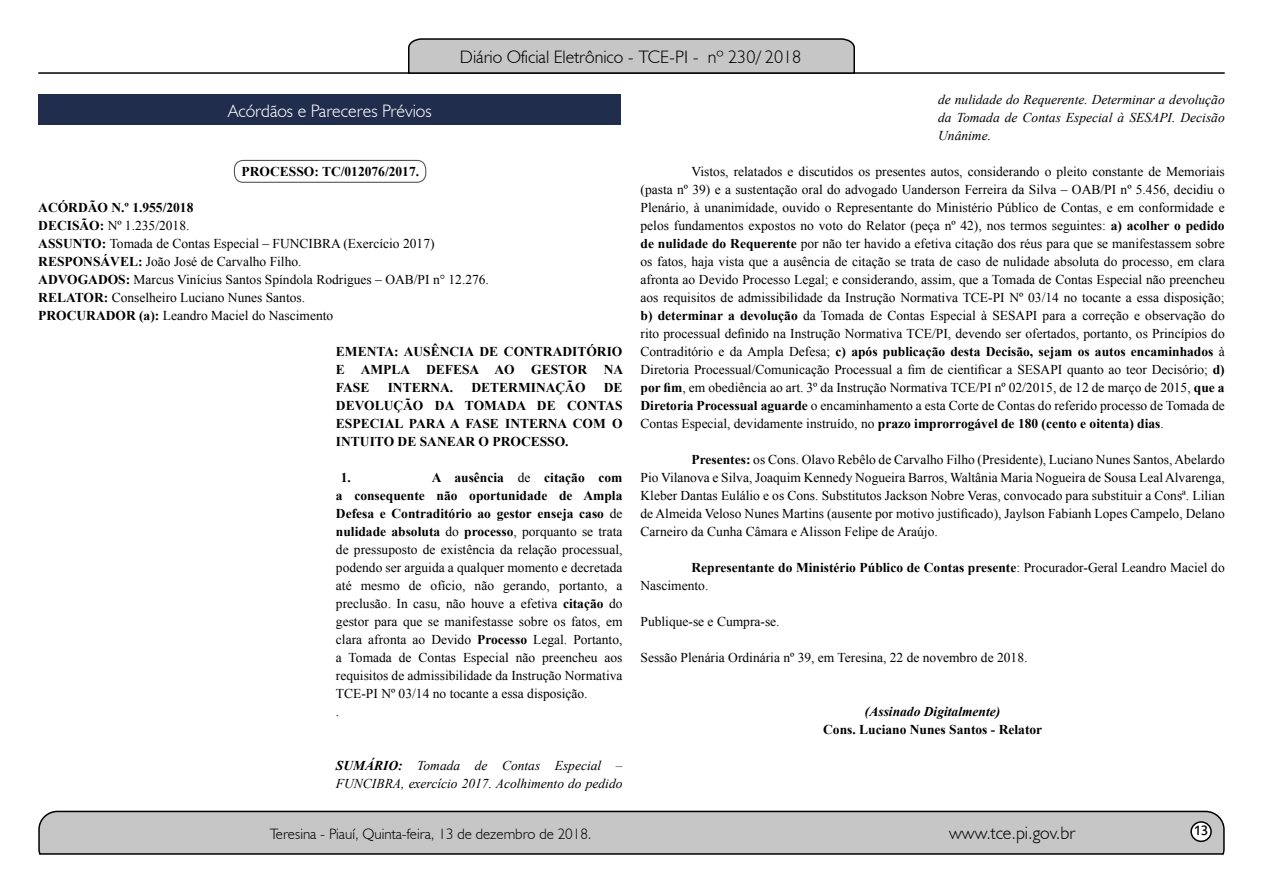
<style>
.page{position:relative;width:1263px;height:893px;background:#fff}
.page>*{position:absolute;margin:0;border:0;box-sizing:border-box;transform-origin:0 0}
.t1{font:300 18px "Humanist 521 BT";color:#000}
.t2{font:300 18px "Humanist 521 BT";color:#fff}
.t3{font:300 15px "Humanist 521 BT";color:#000}
.t4{font:15px "Estrangelo Edessa";color:#000}
.t5{font:13.5px/18px "Times New Roman";color:#000}
.t6{font:700 13.5px/18px "Times New Roman";color:#000;text-align:justify}
.t7{font:italic 13.5px/18px "Times New Roman";color:#000}
.t8{font:italic 700 13.5px "Times New Roman";color:#000}
.s1{font-weight:700}
.s2{font-weight:400}
</style>
<div class="page">
<svg style="left:38px;top:810px;width:1187px;height:45px;background:#b9b9b9"></svg>
<div style="left:1191px;top:822px;width:20px;height:19px;background:#fff;border-radius:50%"></div>
<div style="left:1190px;top:821px;width:22px;height:21px;border:2px solid #000;border-radius:50%"></div>
<hr style="left:38px;top:72px;width:1187px;height:2px;background:#000">
<svg style="left:407px;top:38px;width:449px;height:36px;background:#b4b4b4"></svg>
<div style="left:39px;top:94px;width:582px;height:31px;background:#212d4c"></div>
<div style="left:234px;top:160px;width:192px;height:23px;border:1px solid #575756;border-radius:9px"></div>
<h1 class="t1" style="left:460px;top:46px;width:343px">Diário Oficial Eletrônico - TCE-PI - nº 230/ 2018</h1>
<h1 class="t2" style="left:228px;top:99px;width:205px">Acórdãos e Pareceres Prévios</h1>
<p class="t6" style="left:242px;top:162px;width:179px">PROCESSO: TC/012076/2017.</p>
<p class="t5" style="left:38px;top:198px;width:452px"><span class="s1">ACÓRDÃO N.º 1.955/2018<br>DECISÃO:</span> Nº 1.235/2018.<br><span class="s1">ASSUNTO:</span> Tomada de Contas Especial – FUNCIBRA (Exercício 2017)<br><span class="s1">RESPONSÁVEL:</span> João José de Carvalho Filho.<br><span class="s1">ADVOGADOS:</span> Marcus Vinícius Santos Spíndola Rodrigues – OAB/PI n° 12.276.<br><span class="s1">RELATOR:</span> Conselheiro Luciano Nunes Santos.<br><span class="s1">PROCURADOR (a):</span> Leandro Maciel do Nascimento</p>
<p class="t6" style="left:336px;top:342px;width:289px">EMENTA: AUSÊNCIA DE CONTRADITÓRIO E AMPLA DEFESA AO GESTOR NA FASE</p>
<p class="t6" style="left:388px;top:378px;width:67px">INTERNA.</p>
<p class="t6" style="left:471px;top:378px;width:115px">DETERMINAÇÃO</p>
<p class="t6" style="left:336px;top:378px;width:288px;text-indent:268px">DE DEVOLUÇÃO DA TOMADA DE CONTAS ESPECIAL PARA A FASE INTERNA COM O INTUITO DE SANEAR O PROCESSO.</p>
<p class="t6" style="left:341px;top:468px;width:12px">1.</p>
<p class="t5" style="left:336px;top:468px;width:288px;text-indent:96px"><span class="s1">A ausência</span> de <span class="s1">citação com a consequente não oportunidade de Ampla Defesa e Contraditório ao gestor enseja caso</span> de <span class="s1">nulidade absoluta</span> do <span class="s1">processo</span>, porquanto se trata de pressuposto de existência da relação processual, podendo ser arguida a qualquer momento e decretada até mesmo de ofício, não gerando, portanto, a preclusão. In casu, não houve a efetiva <span class="s1">citação</span> do gestor para que se manifestasse sobre os fatos, em clara afronta ao Devido <span class="s1">Processo</span> Legal. Portanto, a Tomada de Contas Especial não preencheu aos requisitos de admissibilidade da Instrução Normativa TCE-PI Nº 03/14 no tocante a essa disposição.<br>.</p>
<p class="t7" style="left:336px;top:756px;width:288px"><span class="s1">SUMÁRIO:</span> Tomada de Contas Especial –<br>FUNCIBRA, exercício 2017. Acolhimento do pedido</p>
<p class="t7" style="left:938px;top:90px;width:288px;text-align:justify">de nulidade do Requerente. Determinar a devolução da Tomada de Contas Especial à SESAPI. Decisão Unânime.</p>
<p class="t5" style="left:640px;top:162px;width:586px;text-align:justify;text-indent:51px">Vistos, relatados e discutidos os presentes autos, considerando o pleito constante de Memoriais (pasta nº 39) e a sustentação oral do advogado Uanderson Ferreira da Silva – OAB/PI nº 5.456, decidiu o Plenário, à unanimidade, ouvido o Representante do Ministério Público de Contas, e em conformidade e pelos fundamentos expostos no voto do Relator (peça nº 42), nos termos seguintes: <span class="s1">a) acolher o pedido de nulidade do Requerente</span> por não ter havido a efetiva citação dos réus para que se manifestassem sobre os fatos, haja vista que a ausência de citação se trata de caso de nulidade absoluta do processo, em clara afronta ao Devido Processo Legal; e considerando, assim, que a Tomada de Contas Especial não preencheu aos requisitos de admissibilidade da Instrução Normativa TCE-PI Nº 03/14 no tocante a essa disposição; <span class="s1">b) determinar a devolução</span> da Tomada de Contas Especial à SESAPI para a correção e observação do rito processual definido na Instrução Normativa TCE/PI, devendo ser ofertados, portanto, os Princípios do Contraditório e da Ampla Defesa; <span class="s1">c) após publicação desta Decisão, sejam os autos encaminhados</span> à Diretoria Processual/Comunicação Processual a fim de cientificar a SESAPI quanto ao teor Decisório; <span class="s1">d) por fim</span>, em obediência ao art. 3º da Instrução Normativa TCE/PI nº 02/2015, de 12 de março de 2015, <span class="s1">que a Diretoria Processual aguarde</span> o encaminhamento a esta Corte de Contas do referido processo de Tomada de Contas Especial, devidamente instruído, no <span class="s1">prazo improrrogável de 180 (cento e oitenta) dias</span>.</p>
<p class="t5" style="left:640px;top:450px;width:586px;text-align:justify;text-indent:51px"><span class="s1">Presentes:</span> os Cons. Olavo Rebêlo de Carvalho Filho (Presidente), Luciano Nunes Santos, Abelardo Pio Vilanova e Silva, Joaquim Kennedy Nogueira Barros, Waltânia Maria Nogueira de Sousa Leal Alvarenga, Kleber Dantas Eulálio e os Cons. Substitutos Jackson Nobre Veras, convocado para substituir a Consª. Lilian de Almeida Veloso Nunes Martins (ausente por motivo justificado), Jaylson Fabianh Lopes Campelo, Delano Carneiro da Cunha Câmara e Alisson Felipe de Araújo.</p>
<p class="t6" style="left:640px;top:558px;width:586px;text-indent:51px">Representante do Ministério Público de Contas presente<span class="s2">: Procurador-Geral Leandro Maciel do<br>Nascimento.</span></p>
<p class="t5" style="left:640px;top:612px;width:141px">Publique-se e Cumpra-se.</p>
<p class="t5" style="left:640px;top:648px;width:388px">Sessão Plenária Ordinária nº 39, em Teresina, 22 de novembro de 2018.</p>
<p class="t8" style="left:865px;top:702px;width:137px">(Assinado Digitalmente)</p>
<p class="t6" style="left:823px;top:720px;width:221px">Cons. Luciano Nunes Santos - Relator</p>
<p class="t3" style="left:270px;top:824px;width:323px">Teresina - Piauí, Quinta-feira, 13 de dezembro de 2018.</p>
<h1 class="t1" style="left:949px;top:822px;width:128px">www.tce.pi.gov.br</h1>
<p class="t4" style="left:1194px;top:823px;width:16px">13</p>
</div>
